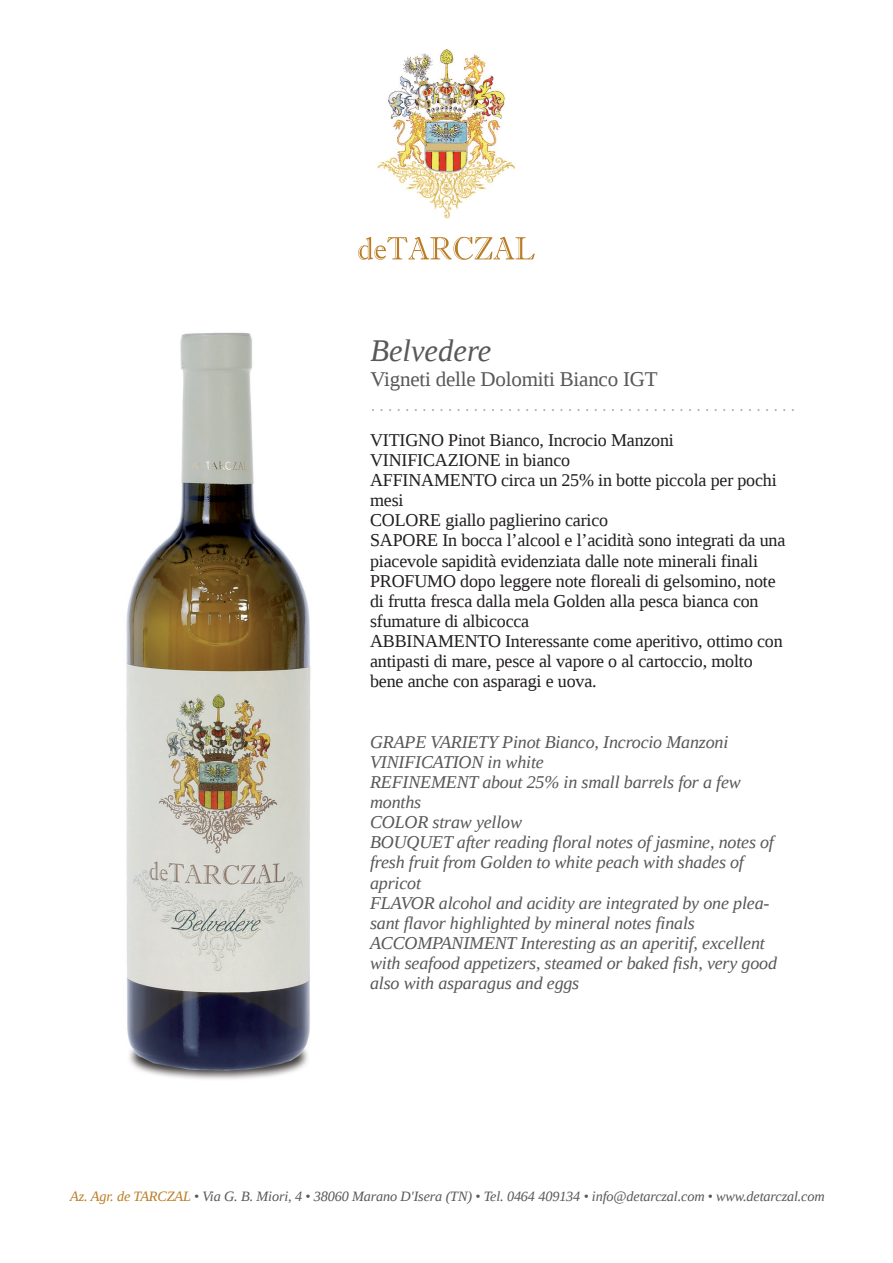
<style>
.page{position:relative;width:893px;height:1263px;background:#fff}
.page>*{position:absolute;margin:0;border:0;box-sizing:border-box;transform-origin:0 0}
.t1{font:italic 31.5px "Liberation Serif";color:#57585a}
.t2{font:21px "Liberation Serif";letter-spacing:-.01em;color:#57585a}
.t3{font:18px/20.1px "Liberation Serif";letter-spacing:-.01em;color:#231f20}
.t4{font:italic 18px/20.1px "Liberation Serif";letter-spacing:-.01em;color:#57585a}
.t5{font:italic 14.25px "Liberation Serif";letter-spacing:-.01em;color:#58595b}
.s1{color:#ba7d26}
</style>
<div class="page">
<img style="left:126px;top:332px;width:185px;height:747px">
<svg style="left:358px;top:237px;width:177px;height:23px"></svg>
<img style="left:377px;top:49px;width:138px;height:169px">
<h1 class="t1" style="left:370px;top:330px;width:122px">Belvedere</h1>
<p class="t2" style="left:370px;top:366px;width:289px">Vigneti delle Dolomiti Bianco IGT</p>
<p class="t3" style="left:370px;top:430px;width:417px">VITIGNO Pinot Bianco, Incrocio Manzoni VINIFICAZIONE in bianco<br>AFFINAMENTO circa un 25% in botte piccola per pochi mesi<br>COLORE giallo paglierino carico<br>SAPORE In bocca l’alcool e l’acidità sono integrati da una piacevole sapidità evidenziata dalle note minerali finali PROFUMO dopo leggere note floreali di gelsomino, note di frutta fresca dalla mela Golden alla pesca bianca con sfumature di albicocca<br>ABBINAMENTO Interessante come aperitivo, ottimo con antipasti di mare, pesce al vapore o al cartoccio, molto bene anche con asparagi e uova.</p>
<p class="t4" style="left:370px;top:731px;width:408px">GRAPE VARIETY Pinot Bianco, Incrocio Manzoni VINIFICATION in white<br>REFINEMENT about 25% in small barrels for a few months<br>COLOR straw yellow<br>BOUQUET after reading floral notes of jasmine, notes of fresh fruit from Golden to white peach with shades of apricot<br>FLAVOR alcohol and acidity are integrated by one plea&shy;sant flavor highlighted by mineral notes finals ACCOMPANIMENT Interesting as an aperitif, excellent with seafood appetizers, steamed or baked fish, very good also with asparagus and eggs</p>
<p class="t5" style="left:70px;top:1187px;width:756px"><span class="s1">Az. Agr. de TARCZAL</span> • Via G. B. Miori, 4 • 38060 Marano D'Isera (TN) • Tel. 0464 409134 • info@detarczal.com • www.detarczal.com</p>
</div>
